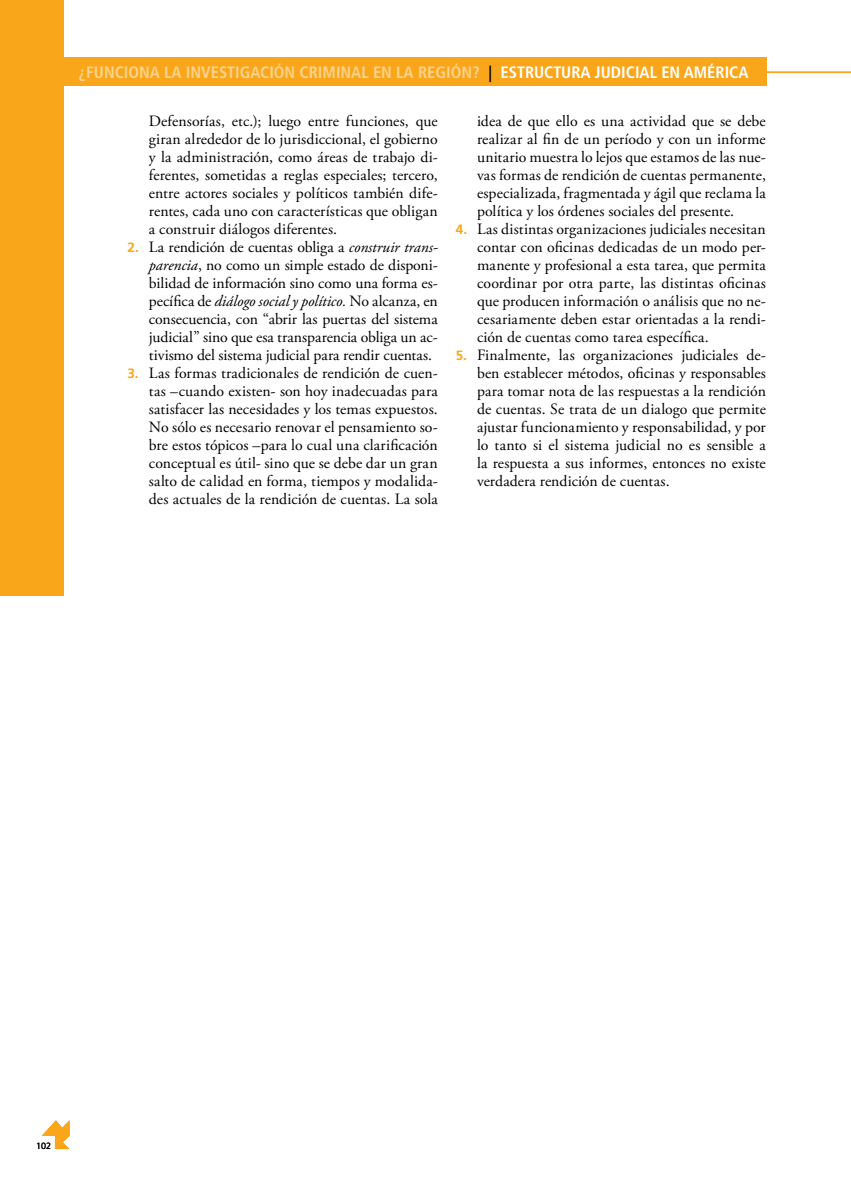
<style>
.page{position:relative;width:851px;height:1191px;background:#fff}
.page>*{position:absolute;margin:0;border:0;box-sizing:border-box;transform-origin:0 0}
.t1{font:700 condensed 16.5px "Frutiger LT Std";color:#fcd38c}
.t2{font:15.75px/18px "Adobe Garamond Pro";color:#000;text-align:justify}
.t3{font:300 9px "Frutiger LT Std";color:#000}
.s1{color:#000}
.s2{color:#fff}
.s3{font-family:"Frutiger LT Std";font-weight:700;font-size:13.5px;color:#faa61a}
.s4{font-style:italic}
</style>
<div class="page">
<svg style="left:42px;top:1120px;width:28px;height:29px"></svg>
<hr style="left:0;top:72px;width:850px;height:1px;background:#faa61a">
<div style="left:0;top:57px;width:766px;height:29px;background:#faa61a"></div>
<div style="left:0;top:0;width:64px;height:595px;background:#faa61a"></div>
<p class="t1" style="left:79px;top:62px;width:671px">¿FUNCIONA LA INVESTIGACIÓN CRIMINAL EN LA REGIÓN? <span class="s1">|</span> <span class="s2">ESTRUCTURA JUDICIAL EN AMÉRICA</span></p>
<p class="t2" style="left:149px;top:113px;width:290px">Defensorías, etc.); luego entre funciones, que giran alrededor de lo jurisdiccional, el gobierno y la administración, como áreas de trabajo di&shy;ferentes, sometidas a reglas especiales; tercero, entre actores sociales y políticos también dife&shy;rentes, cada uno con características que obligan a construir diálogos diferentes.</p>
<p class="t2" style="left:149px;top:239px;width:290px;text-indent:-21px"><span class="s3">2.</span> La rendición de cuentas obliga a <span class="s4">construir trans&shy;parencia</span>, no como un simple estado de disponi&shy;bilidad de información sino como una forma es&shy;pecífica de <span class="s4">diálogo social y político.</span> No alcanza, en consecuencia, con “abrir las puertas del sistema judicial” sino que esa transparencia obliga un ac&shy;tivismo del sistema judicial para rendir cuentas.</p>
<p class="t2" style="left:149px;top:365px;width:290px;text-indent:-21px"><span class="s3">3.</span> Las formas tradicionales de rendición de cuen&shy;tas –cuando existen- son hoy inadecuadas para satisfacer las necesidades y los temas expuestos.<br>No sólo es necesario renovar el pensamiento so&shy;bre estos tópicos –para lo cual una clarificación conceptual es útil- sino que se debe dar un gran salto de calidad en forma, tiempos y modalida&shy;des actuales de la rendición de cuentas. La sola</p>
<p class="t2" style="left:477px;top:113px;width:290px">idea de que ello es una actividad que se debe realizar al fin de un período y con un informe unitario muestra lo lejos que estamos de las nue&shy;vas formas de rendición de cuentas permanente, especializada, fragmentada y ágil que reclama la política y los órdenes sociales del presente.</p>
<p class="t2" style="left:477px;top:221px;width:290px;text-indent:-21px"><span class="s3">4.</span> Las distintas organizaciones judiciales necesitan contar con oficinas dedicadas de un modo per&shy;manente y profesional a esta tarea, que permita coordinar por otra parte, las distintas oficinas que producen información o análisis que no ne&shy;cesariamente deben estar orientadas a la rendi&shy;ción de cuentas como tarea específica.</p>
<p class="t2" style="left:477px;top:347px;width:290px;text-indent:-21px"><span class="s3">5.</span> Finalmente, las organizaciones judiciales de&shy;ben establecer métodos, oficinas y responsables para tomar nota de las respuestas a la rendición de cuentas. Se trata de un dialogo que permite ajustar funcionamiento y responsabilidad, y por lo tanto si el sistema judicial no es sensible a la respuesta a sus informes, entonces no existe verdadera rendición de cuentas.</p>
<p class="t3" style="left:36px;top:1140px;width:16px">102</p>
</div>
